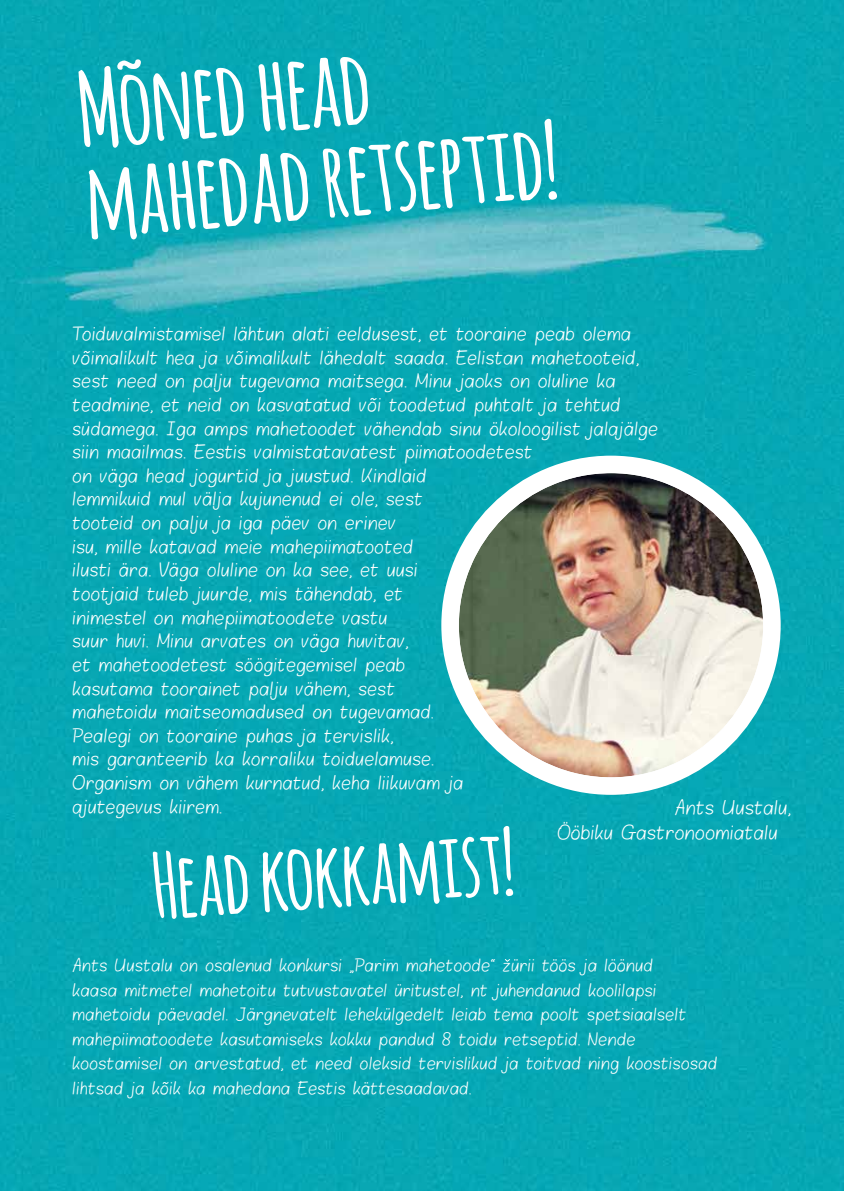
<style>
.page{position:relative;width:844px;height:1191px;background:#fff}
.page>*{position:absolute;margin:0;border:0;box-sizing:border-box;transform-origin:0 0}
.t1{font:700 102.55px/90.3px "Amatic";color:#fff}
.t2{font:700 88.73px "Amatic";color:#fff}
.t3{font:15.75px/24.5px "Blokletters Balpen";color:#fff}
.t4{font:15.22px/23.6px "Blokletters Balpen";color:#fff}
.t5{font:14px/24.5px "Blokletters Balpen";color:#fff}
</style>
<div class="page">
<div style="left:0;top:0;width:843px;height:1191px;background:#07a7b4"></div>
<div style="left:450px;top:464px;width:321px;height:322px;background:#fff;border-radius:50%"></div>
<img style="left:458px;top:473px;width:305px;height:304px;border-radius:152px">
<div style="left:441px;top:455px;width:339px;height:340px;border:18px solid #fff;border-radius:50%"></div>
<svg style="left:504px;top:959px;width:6px;height:2px"></svg>
<h1 class="t1" style="left:74px;top:61px;width:475px;rotate:-5deg">Mõned head mahedad retseptid!</h1>
<p class="t4" style="left:72px;top:323px;width:587px">Toiduvalmistamisel lähtun alati eeldusest, et tooraine peab olema võimalikult hea ja võimalikult lähedalt saada. Eelistan mahetooteid, sest need on palju tugevama maitsega. Minu jaoks on oluline ka teadmine, et neid on kasvatatud või toodetud puhtalt ja tehtud südamega. Iga amps mahetoodet vähendab sinu ökoloogilist jalajälge siin maailmas. Eestis valmistatavatest piimatoodetest<br>on väga head jogurtid ja juustud. Kindlaid<br>lemmikuid mul välja kujunenud ei ole, sest<br>tooteid on palju ja iga päev on erinev<br>isu, mille katavad meie mahepiimatooted<br>ilusti ära. Väga oluline on ka see, et uusi<br>tootjaid tuleb juurde, mis tähendab, et<br>inimestel on mahepiimatoodete vastu<br>suur huvi. Minu arvates on väga huvitav,<br>et mahetoodetest söögitegemisel peab<br>kasutama toorainet palju vähem, sest<br>mahetoidu maitseomadused on tugevamad.<br>Pealegi on tooraine puhas ja tervislik,<br>mis garanteerib ka korraliku toiduelamuse.<br>Organism on vähem kurnatud, keha liikuvam ja<br>ajutegevus kiirem.</p>
<h2 class="t2" style="left:148px;top:823px;width:364px;rotate:-4deg">Head kokkamist!</h2>
<p class="t3" style="left:557px;top:796px;width:236px;text-indent:117px">Ants Uustalu,<br>Ööbiku Gastronoomiatalu</p>
<p class="t5" style="left:72px;top:953px;width:646px">Ants Uustalu on osalenud konkursi „Parim mahetoode“ zürii töös ja löönud<br>kaasa mitmetel mahetoitu tutvustavatel üritustel, nt juhendanud koolilapsi mahetoidu päevadel. Järgnevatelt lehekülgedelt leiab tema poolt spetsiaalselt mahepiimatoodete kasutamiseks kokku pandud 8 toidu retseptid. Nende koostamisel on arvestatud, et need oleksid tervislikud ja toitvad ning koostisosad lihtsad ja kõik ka mahedana Eestis kättesaadavad.</p>
</div>
